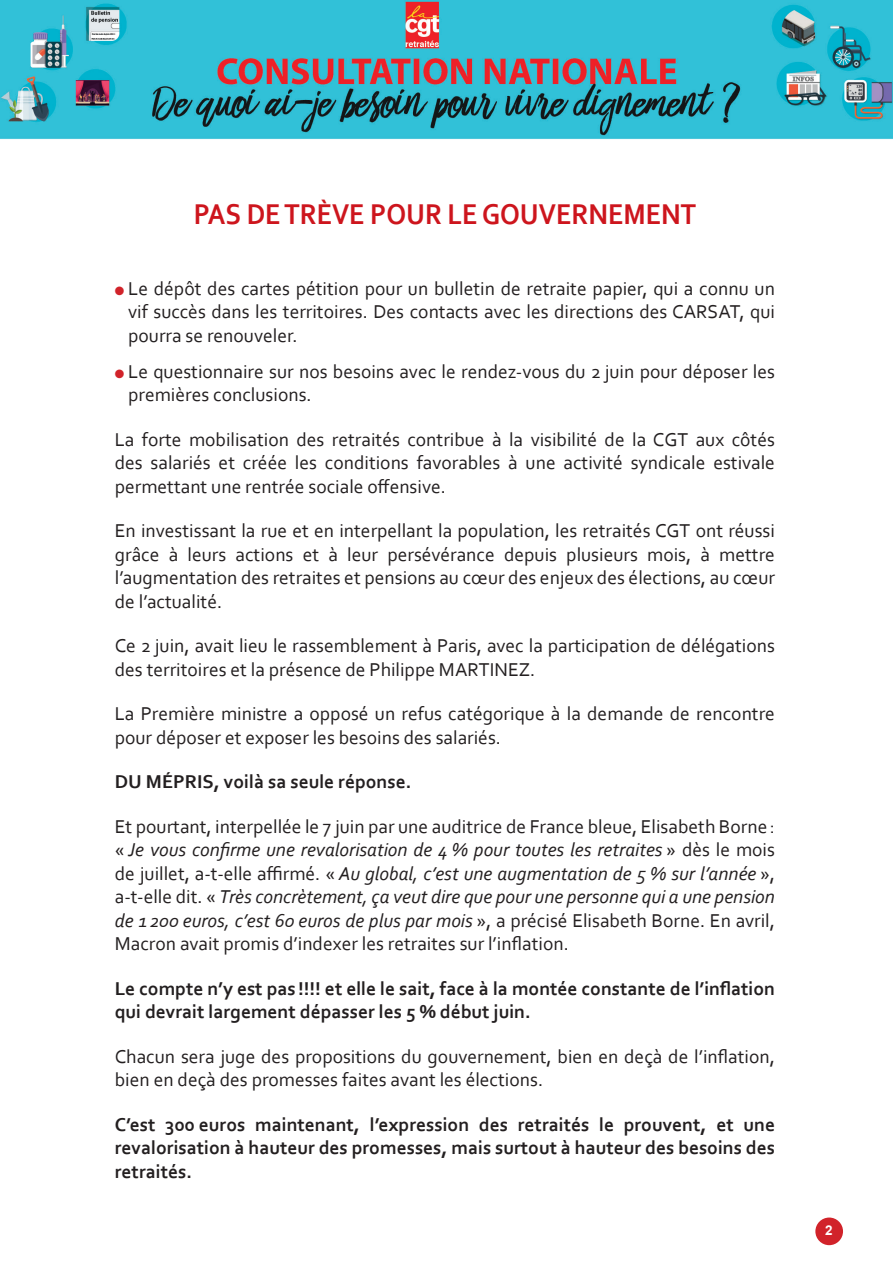
<style>
.page{position:relative;width:893px;height:1263px;background:#fff}
.page>*{position:absolute;margin:0;border:0;box-sizing:border-box;transform-origin:0 0}
.t1{font:700 30px "Corbel";color:#cd151d;scale:.9 1}
.t2{font:19.5px/23.4px "Corbel";color:#231f20;text-align:justify}
.t3{font:700 19.5px/23.4px "Corbel";color:#231f20}
.t4{font:700 13.5px "Arial";color:#fff}
.s1{color:#d1232a}
.s2{font-style:italic}
</style>
<div class="page">
<div style="left:815px;top:1217px;width:28px;height:28px;background:#d1232a;border-radius:50%"></div>
<img style="left:0;top:0;width:893px;height:139px">
<p class="t1" style="left:194px;top:196px;width:560px">PAS DE TRÈVE POUR LE GOUVERNEMENT</p>
<p class="t2" style="left:128px;top:276px;width:648px;text-indent:-13px"><span class="s1">●</span> Le dépôt des cartes pétition pour un bulletin de retraite papier, qui a connu un vif succès dans les territoires. Des contacts avec les directions des CARSAT, qui pourra se renouveler.</p>
<p class="t2" style="left:128px;top:359px;width:648px;text-indent:-13px"><span class="s1">●</span> Le questionnaire sur nos besoins avec le rendez-vous du 2 juin pour déposer les premières conclusions.</p>
<p class="t2" style="left:115px;top:427px;width:662px">La forte mobilisation des retraités contribue à la visibilité de la CGT aux côtés des salariés et créée les conditions favorables à une activité syndicale estivale permettant une rentrée sociale offensive.</p>
<p class="t2" style="left:115px;top:519px;width:662px">En investissant la rue et en interpellant la population, les retraités CGT ont réussi grâce à leurs actions et à leur persévérance depuis plusieurs mois, à mettre l’augmentation des retraites et pensions au cœur des enjeux des élections, au cœur de l’actualité.</p>
<p class="t2" style="left:115px;top:633px;width:662px">Ce 2 juin, avait lieu le rassemblement à Paris, avec la participation de délégations des territoires et la présence de Philippe MARTINEZ.</p>
<p class="t2" style="left:115px;top:702px;width:662px">La Première ministre a opposé un refus catégorique à la demande de rencontre pour déposer et exposer les besoins des salariés.</p>
<p class="t3" style="left:115px;top:770px;width:298px">DU MÉPRIS, voilà sa seule réponse.</p>
<p class="t2" style="left:115px;top:814px;width:662px">Et pourtant, interpellée le 7 juin par une auditrice de France bleue, Elisabeth Borne : « <span class="s2">Je vous confirme une revalorisation de 4 % pour toutes les retraites</span> » dès le mois de juillet, a-t-elle affirmé. « <span class="s2">Au global, c’est une augmentation de 5 % sur l’année</span> », a-t-elle dit. « <span class="s2">Très concrètement, ça veut dire que pour une personne qui a une pension de 1200 euros, c’est 60 euros de plus par mois</span> », a précisé Elisabeth Borne. En avril, Macron avait promis d’indexer les retraites sur l’inflation.</p>
<p class="t3" style="left:115px;top:976px;width:662px">Le compte n’y est pas !!!! et elle le sait, face à la montée constante de l’inflation qui devrait largement dépasser les 5 % début juin.</p>
<p class="t2" style="left:115px;top:1044px;width:662px">Chacun sera juge des propositions du gouvernement, bien en deçà de l’inflation, bien en deçà des promesses faites avant les élections.</p>
<p class="t3" style="left:115px;top:1112px;width:662px;text-align:justify">C’est 300 euros maintenant, l’expression des retraités le prouvent, et une revalorisation à hauteur des promesses, mais surtout à hauteur des besoins des retraités.</p>
<p class="t4" style="left:825px;top:1222px;width:9px">2</p>
</div>
